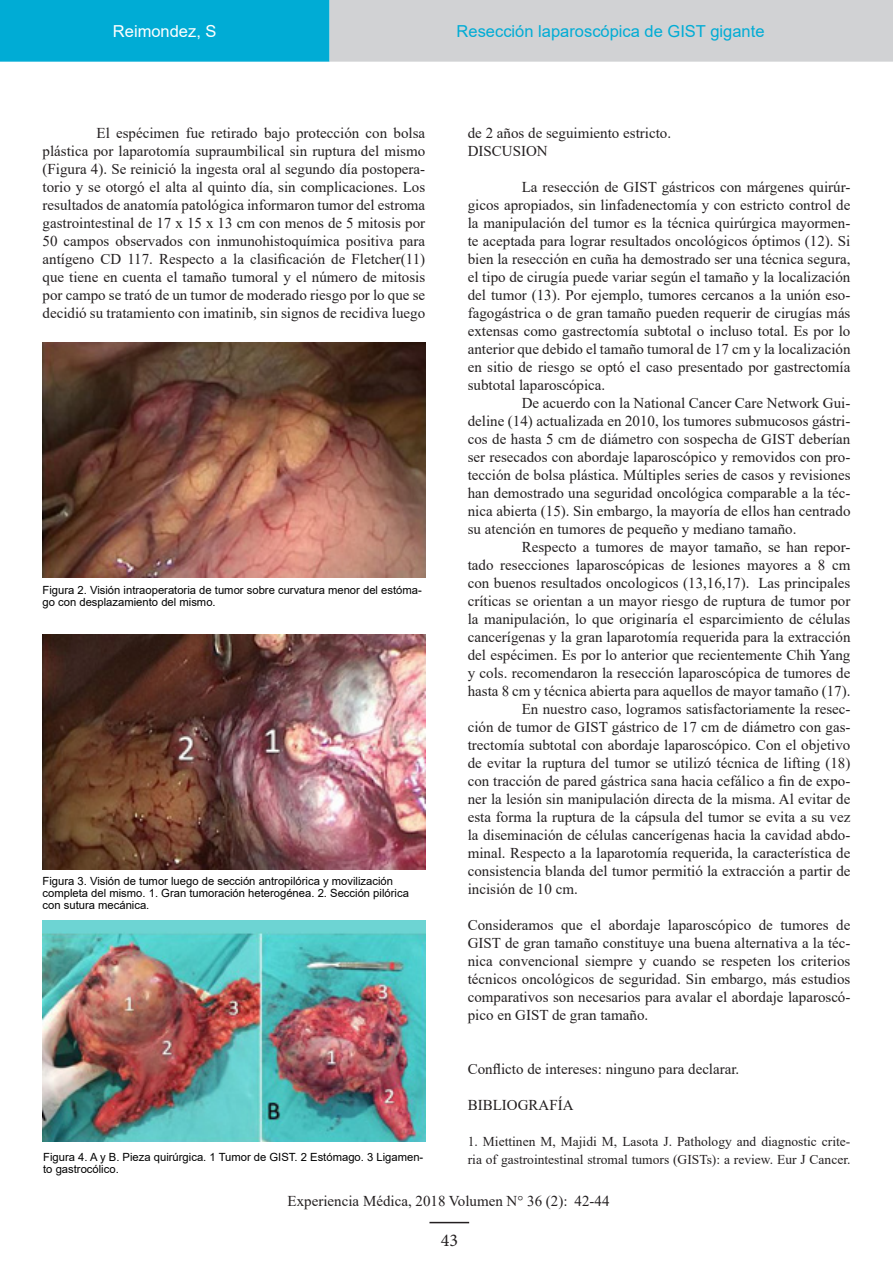
<style>
.page{position:relative;width:893px;height:1263px;background:#fff}
.page>*{position:absolute;margin:0;border:0;box-sizing:border-box;transform-origin:0 0}
.t1{font:18px "Minion Pro";color:#231f20}
.Estilo_de_párrafo_1{font:16.5px "Arial";color:#00acd5}
.Estilo_de_párrafo_1-2{font:16.5px "Arial";color:#fff}
.Estilo_de_párrafo_1-3{font:15px/18px "Times New Roman";color:#231f20;text-align:justify}
.Estilo_de_párrafo_1-4{font:13.5px/18px "Times New Roman";color:#231f20}
.Estilo_de_párrafo_1-5{font:11.25px/12px "Arial";color:#000}
</style>
<div class="page">
<hr style="left:429px;top:1222px;width:40px;height:1px;background:#231f20">
<div style="left:0;top:0;width:330px;height:62px;background:#00acd5;border:2px solid #00acd5"></div>
<div style="left:330px;top:0;width:563px;height:62px;background:#d1d2d4;border:2px solid #d1d2d4"></div>
<img style="left:43px;top:342px;width:382px;height:236px">
<img style="left:43px;top:634px;width:382px;height:236px">
<img style="left:43px;top:921px;width:382px;height:221px">
<p class="Estilo_de_párrafo_1-2" style="left:113px;top:20px;width:105px">Reimondez, S</p>
<p class="Estilo_de_párrafo_1" style="left:457px;top:20px;width:309px">Resección laparoscópica de GIST gigante</p>
<p class="Estilo_de_párrafo_1-3" style="left:43px;top:123px;width:384px;text-indent:54px">El espécimen fue retirado bajo protección con bolsa plástica por laparotomía supraumbilical sin ruptura del mismo (Figura 4). Se reinició la ingesta oral al segundo día postopera&shy;torio y se otorgó el alta al quinto día, sin complicaciones. Los resultados de anatomía patológica informaron tumor del estroma gastrointestinal de 17 x 15 x 13 cm con menos de 5 mitosis por 50 campos observados con inmunohistoquímica positiva para antígeno CD 117. Respecto a la clasificación de Fletcher(11) que tiene en cuenta el tamaño tumoral y el número de mitosis por campo se trató de un tumor de moderado riesgo por lo que se decidió su tratamiento con imatinib, sin signos de recidiva luego</p>
<p class="Estilo_de_párrafo_1-5" style="left:43px;top:584px;width:381px">Figura 2. Visión intraoperatoria de tumor sobre curvatura menor del estóma&shy;go con desplazamiento del mismo.</p>
<p class="Estilo_de_párrafo_1-5" style="left:43px;top:875px;width:368px">Figura 3. Visión de tumor luego de sección antropilórica y movilización completa del mismo. 1. Gran tumoración heterogénea. 2. Sección pilórica con sutura mecánica.</p>
<p class="Estilo_de_párrafo_1-5" style="left:43px;top:1151px;width:382px">Figura 4. A y B. Pieza quirúrgica. 1 Tumor de GIST. 2 Estómago. 3 Ligamen&shy;to gastrocólico.</p>
<p class="Estilo_de_párrafo_1-3" style="left:468px;top:123px;width:205px">de 2 años de seguimiento estricto.</p>
<p class="Estilo_de_párrafo_1-3" style="left:468px;top:141px;width:81px">DISCUSION</p>
<p class="Estilo_de_párrafo_1-3" style="left:468px;top:177px;width:384px;text-indent:54px">La resección de GIST gástricos con márgenes quirúr&shy;gicos apropiados, sin linfadenectomía y con estricto control de la manipulación del tumor es la técnica quirúrgica mayormen&shy;te aceptada para lograr resultados oncológicos óptimos (12). Si bien la resección en cuña ha demostrado ser una técnica segura, el tipo de cirugía puede variar según el tamaño y la localización del tumor (13). Por ejemplo, tumores cercanos a la unión eso&shy;fagogástrica o de gran tamaño pueden requerir de cirugías más extensas como gastrectomía subtotal o incluso total. Es por lo anterior que debido el tamaño tumoral de 17 cm y la localización en sitio de riesgo se optó el caso presentado por gastrectomía subtotal laparoscópica.</p>
<p class="Estilo_de_párrafo_1-3" style="left:468px;top:393px;width:384px;text-indent:54px">De acuerdo con la National Cancer Care Network Gui&shy;deline (14) actualizada en 2010, los tumores submucosos gástri&shy;cos de hasta 5 cm de diámetro con sospecha de GIST deberían ser resecados con abordaje laparoscópico y removidos con pro&shy;tección de bolsa plástica. Múltiples series de casos y revisiones han demostrado una seguridad oncológica comparable a la téc&shy;nica abierta (15). Sin embargo, la mayoría de ellos han centrado su atención en tumores de pequeño y mediano tamaño.</p>
<p class="Estilo_de_párrafo_1-3" style="left:468px;top:537px;width:384px;text-indent:54px">Respecto a tumores de mayor tamaño, se han repor&shy;tado resecciones laparoscópicas de lesiones mayores a 8 cm con buenos resultados oncologicos (13,16,17). Las principales críticas se orientan a un mayor riesgo de ruptura de tumor por la manipulación, lo que originaría el esparcimiento de células cancerígenas y la gran laparotomía requerida para la extracción del espécimen. Es por lo anterior que recientemente Chih Yang y cols. recomendaron la resección laparoscópica de tumores de hasta 8 cm y técnica abierta para aquellos de mayor tamaño (17).</p>
<p class="Estilo_de_párrafo_1-3" style="left:468px;top:699px;width:384px;text-indent:54px">En nuestro caso, logramos satisfactoriamente la resec&shy;ción de tumor de GIST gástrico de 17 cm de diámetro con gas&shy;trectomía subtotal con abordaje laparoscópico. Con el objetivo de evitar la ruptura del tumor se utilizó técnica de lifting (18) con tracción de pared gástrica sana hacia cefálico a fin de expo&shy;ner la lesión sin manipulación directa de la misma. Al evitar de esta forma la ruptura de la cápsula del tumor se evita a su vez la diseminación de células cancerígenas hacia la cavidad abdo&shy;minal. Respecto a la laparotomía requerida, la característica de consistencia blanda del tumor permitió la extracción a partir de incisión de 10 cm.</p>
<p class="Estilo_de_párrafo_1-3" style="left:468px;top:915px;width:384px">Consideramos que el abordaje laparoscópico de tumores de GIST de gran tamaño constituye una buena alternativa a la téc&shy;nica convencional siempre y cuando se respeten los criterios técnicos oncológicos de seguridad. Sin embargo, más estudios comparativos son necesarios para avalar el abordaje laparoscó&shy;pico en GIST de gran tamaño.</p>
<p class="Estilo_de_párrafo_1-3" style="left:468px;top:1059px;width:273px">Conflicto de intereses: ninguno para declarar.</p>
<p class="Estilo_de_párrafo_1-3" style="left:468px;top:1095px;width:107px">BIBLIOGRAFÍA</p>
<p class="Estilo_de_párrafo_1-4" style="left:468px;top:1132px;width:384px">1. Miettinen M, Majidi M, Lasota J. Pathology and diagnostic crite&shy;ria of gastrointestinal stromal tumors (GISTs): a review. Eur J Cancer.</p>
<p class="Estilo_de_párrafo_1-3" style="left:288px;top:1192px;width:281px">Experiencia Médica, 2018 Volumen N° 36 (2):</p>
<p class="t1" style="left:441px;top:1228px;width:19px">43</p>
<p class="Estilo_de_párrafo_1-3" style="left:574px;top:1192px;width:36px">42-44</p>
</div>
